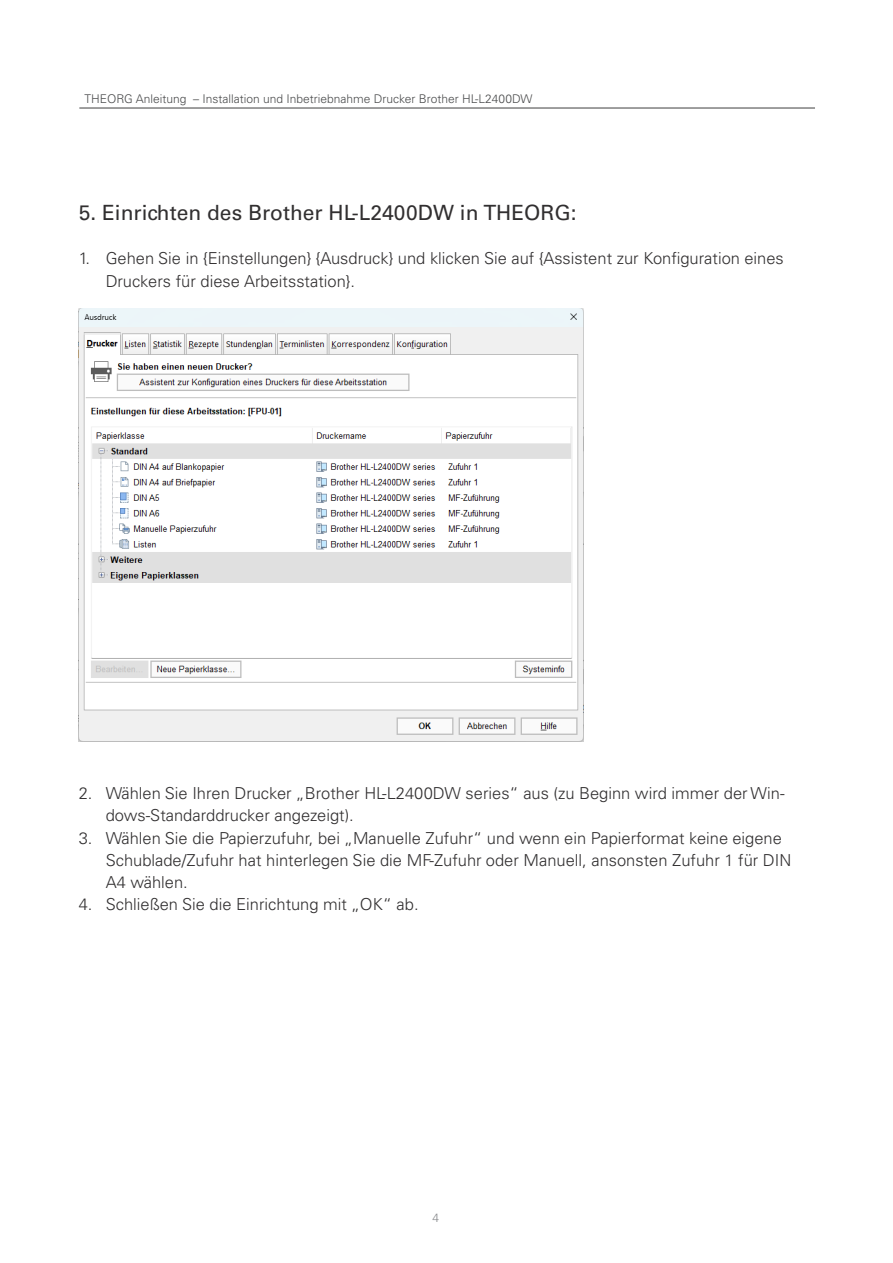
<style>
.page{position:relative;width:893px;height:1263px;background:#fff}
.page>*{position:absolute;margin:0;border:0;box-sizing:border-box;transform-origin:0 0}
.THEORG_H2{font:21px "Univers LT Pro 55 Roman";color:#312f30}
.t1{font:300 16.5px/22.2px "Univers LT Pro 45";color:#312f30}
.t2{font:300 12px "Univers LT Pro 45";color:#4a4b4c}
.t3{font:300 12px "Univers LT Pro 45";color:#86888b}
</style>
<div class="page">
<hr style="left:79px;top:108px;width:736px;height:1px;background:#3e3e3f">
<img style="left:79px;top:309px;width:504px;height:432px">
<p class="t2" style="left:84px;top:91px;width:450px">THEORG Anleitung – Installation und Inbetriebnahme Drucker Brother HL-L2400DW</p>
<p class="THEORG_H2" style="left:79px;top:198px;width:500px">5. Einrichten des Brother HL-L2400DW in THEORG:</p>
<p class="t1" style="left:106px;top:247px;width:680px;text-indent:-27px">1. Gehen Sie in {Einstellungen} {Ausdruck} und klicken Sie auf {Assistent zur Konfiguration eines<br>Druckers für diese Arbeitsstation}.</p>
<p class="t1" style="left:106px;top:781px;width:680px;text-indent:-27px">2. Wählen Sie Ihren Drucker „Brother HL-L2400DW series“ aus (zu Beginn wird immer der Win&shy;dows-Standarddrucker angezeigt).</p>
<p class="t1" style="left:106px;top:826px;width:687px;text-indent:-27px">3. Wählen Sie die Papierzufuhr, bei „Manuelle Zufuhr“ und wenn ein Papierformat keine eigene<br>Schublade/Zufuhr hat hinterlegen Sie die MF-Zufuhr oder Manuell, ansonsten Zufuhr 1 für DIN<br>A4 wählen.</p>
<p class="t1" style="left:79px;top:893px;width:341px">4. Schließen Sie die Einrichtung mit „OK“ ab.</p>
<p class="t3" style="left:432px;top:1210px;width:8px">4</p>
</div>
